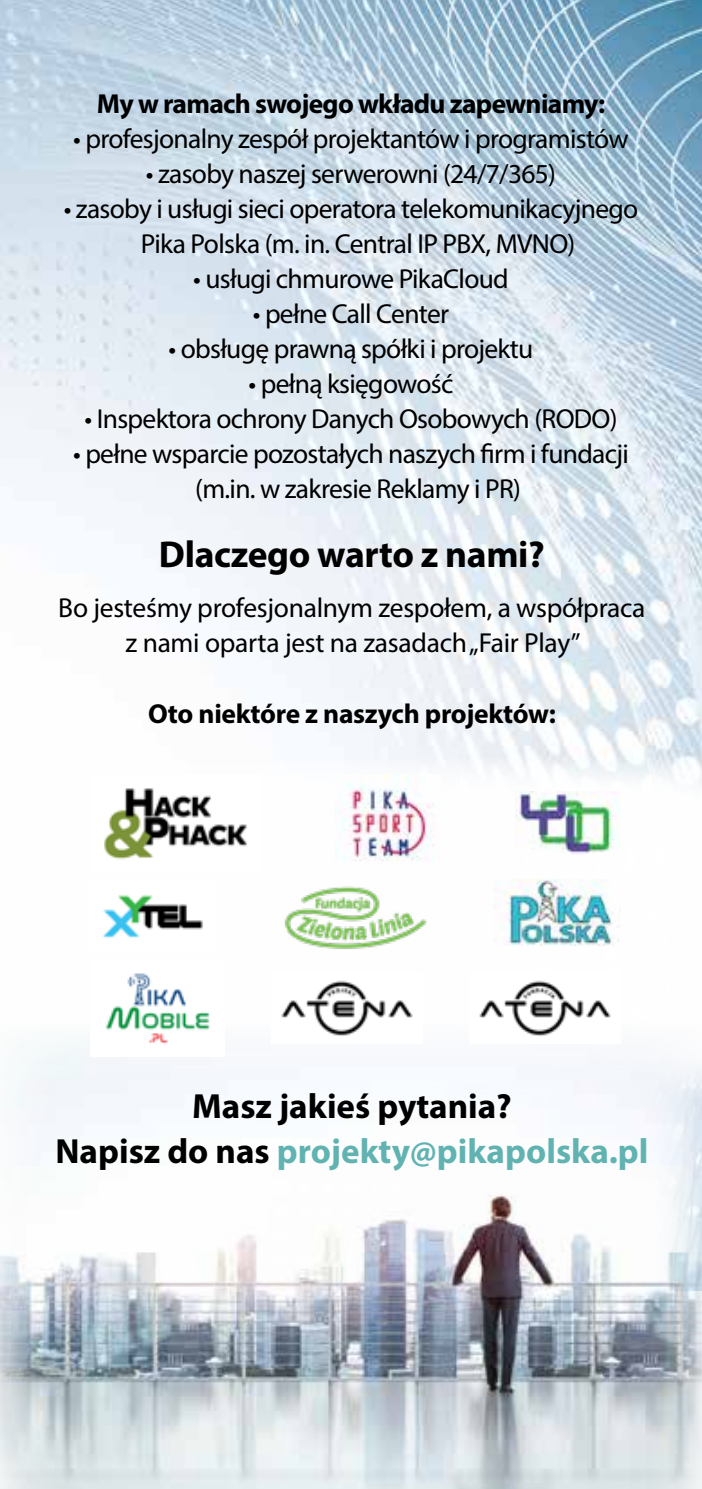
<style>
.page{position:relative;width:702px;height:1489px;background:#fff}
.page>*{position:absolute;margin:0;border:0;box-sizing:border-box;transform-origin:0 0}
.t1{font:700 37.5px "Myriad Pro";letter-spacing:-.01em;color:#000}
.t2{font:700 35px/45px "Myriad Pro";color:#000;text-align:center}
.t3{font:27.5px/35px "Myriad Pro";letter-spacing:-.025em;color:#000;text-align:center}
.t4{font:700 27.5px "Myriad Pro";letter-spacing:-.025em;color:#000}
.s1{color:#60b3b1}
</style>
<div class="page">
<img style="left:0;top:0;width:702px;height:756px">
<img style="left:0;top:1042px;width:702px;height:446px">
<img style="left:104px;top:788px;width:143px;height:72px">
<img style="left:336px;top:774px;width:99px;height:87px">
<img style="left:516px;top:791px;width:101px;height:63px">
<img style="left:90px;top:973px;width:134px;height:83px">
<img style="left:102px;top:895px;width:101px;height:43px">
<img style="left:469px;top:980px;width:151px;height:63px">
<img style="left:271px;top:980px;width:151px;height:63px">
<img style="left:493px;top:879px;width:126px;height:66px">
<img style="left:284px;top:886px;width:143px;height:63px">
<p class="t4" style="left:97px;top:86px;width:510px">My w ramach swojego wkładu zapewniamy:</p>
<p class="t3" style="left:73px;top:121px;width:557px">• profesjonalny zespół projektantów i programistów</p>
<p class="t3" style="left:146px;top:156px;width:411px">• zasoby naszej serwerowni (24/7/365)</p>
<p class="t3" style="left:64px;top:191px;width:576px">• zasoby i usługi sieci operatora telekomunikacyjnego<br>Pika Polska (m. in. Central IP PBX, MVNO)</p>
<p class="t3" style="left:193px;top:261px;width:317px">• usługi chmurowe PikaCloud</p>
<p class="t3" style="left:253px;top:296px;width:198px">• pełne Call Center</p>
<p class="t3" style="left:168px;top:331px;width:366px">• obsługę prawną spółki i projektu</p>
<p class="t3" style="left:248px;top:366px;width:206px">• pełną księgowość</p>
<p class="t3" style="left:84px;top:401px;width:534px">• Inspektora ochrony Danych Osobowych (RODO)</p>
<p class="t3" style="left:73px;top:436px;width:557px">• pełne wsparcie pozostałych naszych firm i fundacji (m.in. w zakresie Reklamy i PR)</p>
<h1 class="t1" style="left:159px;top:529px;width:387px">Dlaczego warto z nami?</h1>
<p class="t3" style="left:58px;top:589px;width:588px">Bo jesteśmy profesjonalnym zespołem, a współpraca z nami oparta jest na zasadach „Fair Play”</p>
<p class="t4" style="left:148px;top:696px;width:409px">Oto niektóre z naszych projektów:</p>
<p class="t2" style="left:55px;top:1082px;width:594px">Masz jakieś pytania?<br>Napisz do nas <span class="s1">projekty@pikapolska.pl</span></p>
</div>
